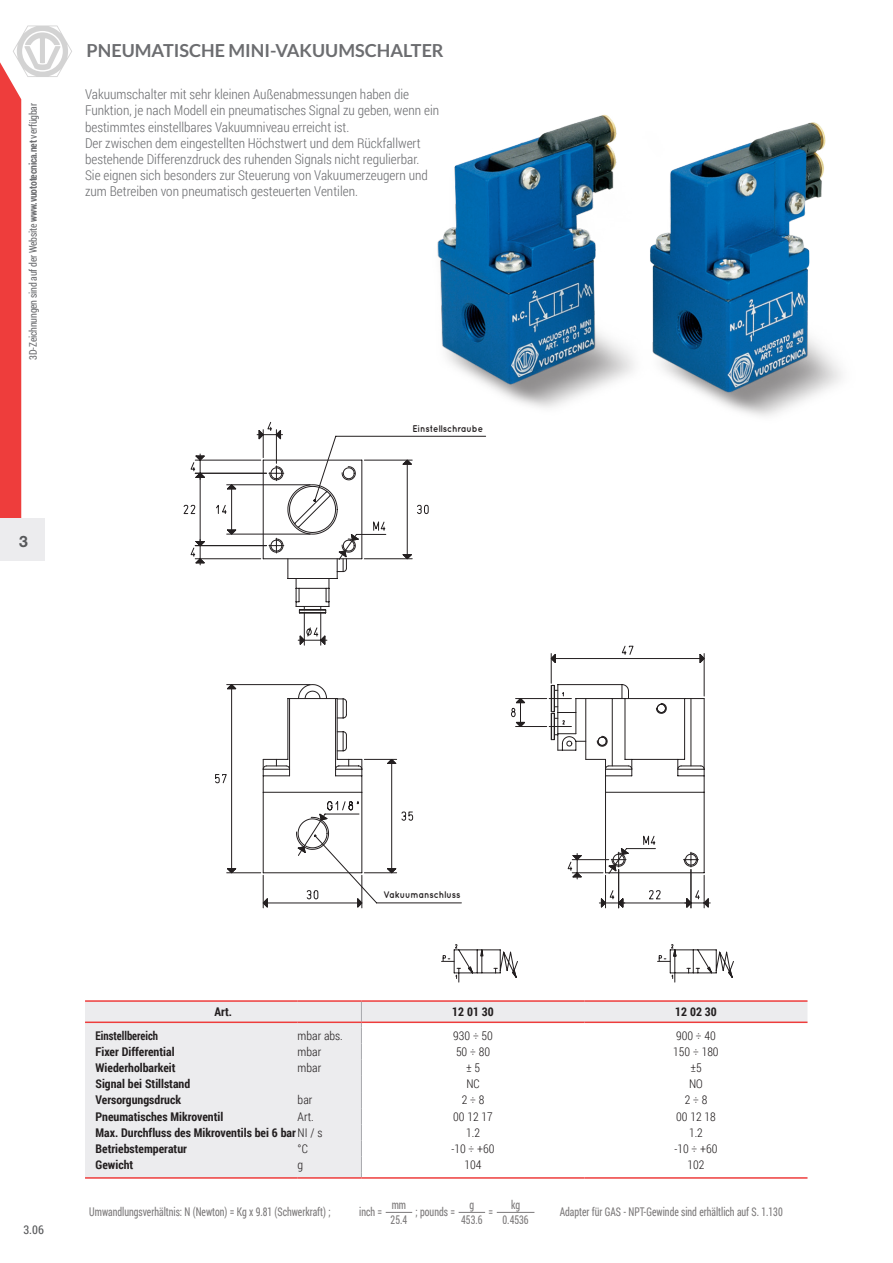
<style>
.page{position:relative;width:893px;height:1263px;background:#fff}
.page>*{position:absolute;margin:0;border:0;box-sizing:border-box;transform-origin:0 0}
.t1{font:700 18px "Lato";color:#6c6d70}
.t2{font:700 15.75px "Helvetica Neue LT Std";color:#57585a}
.t3{font:300 13.5px/16.2px "Roboto Condensed";color:#6c6d70}
.t4{font:700 12px/16.2px "Roboto Condensed";color:#231f20}
.t5{font:12px "Roboto Condensed";color:#231f20;scale:.81 1}
.t6{font:300 12px "Roboto Condensed";color:#231f20}
.t7{font:700 12px "Roboto Condensed";color:#231f20;scale:.9 1}
.t8{font:12px "Roboto Condensed";color:#57585a}
.t9{font:10.5px "Roboto Condensed";letter-spacing:-.02em;color:#6c6d70;scale:.94 1}
.t10{font:700 9.75px "Quicksand";color:#231f20;scale:.9 1}
.s1{font-weight:700}
.s2{font-weight:300}
</style>
<div class="page">
<svg style="left:0;top:25px;width:72px;height:493px"></svg>
<div style="left:0;top:518px;width:45px;height:43px;background:#ececee"></div>
<svg style="left:441px;top:944px;width:77px;height:39px"></svg>
<svg style="left:657px;top:944px;width:77px;height:39px"></svg>
<img style="left:437px;top:114px;width:405px;height:302px">
<svg style="left:183px;top:422px;width:528px;height:486px"></svg>
<div style="left:85px;top:1002px;width:276px;height:175px;background:#ececee"></div>
<svg style="left:361px;top:1002px;width:446px;height:175px"></svg>
<hr style="left:85px;top:1021px;width:213px;height:2px;background:#ee3d3c">
<hr style="left:298px;top:1021px;width:63px;height:2px;background:#ee3d3c">
<hr style="left:361px;top:1021px;width:223px;height:2px;background:#ee3d3c">
<hr style="left:584px;top:1021px;width:223px;height:2px;background:#ee3d3c">
<hr style="left:85px;top:1177px;width:213px;height:2px;background:#ee3d3c">
<hr style="left:298px;top:1177px;width:63px;height:2px;background:#ee3d3c">
<hr style="left:361px;top:1177px;width:223px;height:2px;background:#ee3d3c">
<hr style="left:584px;top:1177px;width:223px;height:2px;background:#ee3d3c">
<hr style="left:85px;top:1000px;width:213px;height:2px;background:#ee3d3c">
<hr style="left:298px;top:1000px;width:63px;height:2px;background:#ee3d3c">
<hr style="left:361px;top:1000px;width:223px;height:2px;background:#ee3d3c">
<hr style="left:584px;top:1000px;width:223px;height:2px;background:#ee3d3c">
<svg style="left:386px;top:1212px;width:26px;height:1px"></svg>
<svg style="left:459px;top:1212px;width:26px;height:1px"></svg>
<hr style="left:497px;top:1212px;width:37px;height:1px;background:#231f20">
<div style="left:412px;top:422px;width:71px;height:9px;background:#fff"></div>
<div style="left:384px;top:889px;width:76px;height:9px;background:#fff"></div>
<p class="t9" style="left:26px;top:360px;width:274px;rotate:-90deg">3D-Zeichnungen sind auf der Website <span class="s1">www.vuototecnica.net</span> verfügbar</p>
<p class="t2" style="left:19px;top:531px;width:10px">3</p>
<h1 class="t1" style="left:87px;top:40px;width:359px">PNEUMATISCHE MINI-VAKUUMSCHALTER</h1>
<p class="t3" style="left:85px;top:86px;width:356px">Vakuumschalter mit sehr kleinen Außenabmessungen haben die Funktion, je nach Modell ein pneumatisches Signal zu geben, wenn ein bestimmtes einstellbares Vakuumniveau erreicht ist.<br>Der zwischen dem eingestellten Höchstwert und dem Rückfallwert bestehende Differenzdruck des ruhenden Signals nicht regulierbar.<br>Sie eignen sich besonders zur Steuerung von Vakuumerzeugern und zum Betreiben von pneumatisch gesteuerten Ventilen.</p>
<p class="t10" style="left:412px;top:422px;width:80px">Einstellschraube</p>
<p class="t8" style="left:23px;top:1221px;width:22px">3.06</p>
<p class="t10" style="left:384px;top:889px;width:87px">Vakuumanschluss</p>
<p class="t4" style="left:214px;top:1003px;width:19px">Art.</p>
<p class="t7" style="left:96px;top:1027px;width:71px">Einstellbereich</p>
<p class="t6" style="left:298px;top:1027px;width:47px">mbar abs.</p>
<p class="t4" style="left:96px;top:1043px;width:81px">Fixer Differential</p>
<p class="t6" style="left:298px;top:1043px;width:25px">mbar</p>
<p class="t4" style="left:96px;top:1059px;width:82px">Wiederholbarkeit</p>
<p class="t6" style="left:298px;top:1059px;width:25px">mbar</p>
<p class="t4" style="left:96px;top:1075px;width:96px">Signal bei Stillstand<br>Versorgungsdruck</p>
<p class="t6" style="left:298px;top:1092px;width:16px">bar</p>
<p class="t4" style="left:96px;top:1108px;width:129px">Pneumatisches Mikroventil</p>
<p class="t4" style="left:96px;top:1108px;width:228px;text-indent:202px"><span class="s2">Art.<br></span>Max. Durchfluss des Mikroventils bei 6 bar<span class="s2">NI / s<br></span>Betriebstemperatur</p>
<p class="t6" style="left:298px;top:1140px;width:12px">°C</p>
<p class="t4" style="left:96px;top:1156px;width:39px">Gewicht</p>
<p class="t6" style="left:298px;top:1156px;width:7px">g</p>
<p class="t4" style="left:452px;top:1003px;width:43px">12 01 30</p>
<p class="t4" style="left:675px;top:1003px;width:43px">12 02 30</p>
<p class="t6" style="left:453px;top:1027px;width:41px">930 ÷ 50</p>
<p class="t6" style="left:676px;top:1027px;width:41px">900 ÷ 40</p>
<p class="t6" style="left:456px;top:1043px;width:36px">50 ÷ 80</p>
<p class="t6" style="left:673px;top:1043px;width:47px">150 ÷ 180</p>
<p class="t6" style="left:466px;top:1059px;width:16px">± 5</p>
<p class="t6" style="left:690px;top:1059px;width:13px">±5</p>
<p class="t6" style="left:466px;top:1075px;width:15px">NC</p>
<p class="t6" style="left:689px;top:1075px;width:15px">NO</p>
<p class="t6" style="left:462px;top:1092px;width:24px">2 ÷ 8</p>
<p class="t6" style="left:685px;top:1092px;width:24px">2 ÷ 8</p>
<p class="t6" style="left:453px;top:1108px;width:41px">00 12 17</p>
<p class="t6" style="left:676px;top:1108px;width:41px">00 12 18</p>
<p class="t6" style="left:466px;top:1124px;width:15px">1.2</p>
<p class="t6" style="left:689px;top:1124px;width:15px">1.2</p>
<p class="t6" style="left:451px;top:1140px;width:45px">-10 ÷ +60</p>
<p class="t6" style="left:674px;top:1140px;width:45px">-10 ÷ +60</p>
<p class="t6" style="left:465px;top:1156px;width:19px">104</p>
<p class="t6" style="left:687px;top:1156px;width:19px">102</p>
<p class="t5" style="left:89px;top:1203px;width:299px">Umwandlungsverhältnis: N (Newton) = Kg x 9.81 (Schwerkraft) ;</p>
<p class="t5" style="left:359px;top:1203px;width:30px">inch =</p>
<p class="t5" style="left:511px;top:1196px;width:13px">kg</p>
<p class="t5" style="left:392px;top:1196px;width:19px">mm</p>
<p class="t5" style="left:469px;top:1196px;width:7px">g</p>
<p class="t5" style="left:416px;top:1203px;width:50px">; pounds =</p>
<p class="t5" style="left:489px;top:1203px;width:7px">=</p>
<p class="t5" style="left:391px;top:1211px;width:22px">25.4</p>
<p class="t5" style="left:461px;top:1211px;width:28px">453.6</p>
<p class="t5" style="left:503px;top:1211px;width:34px">0.4536</p>
<p class="t5" style="left:560px;top:1203px;width:277px">Adapter für GAS - NPT-Gewinde sind erhältlich auf S. 1.130</p>
</div>
